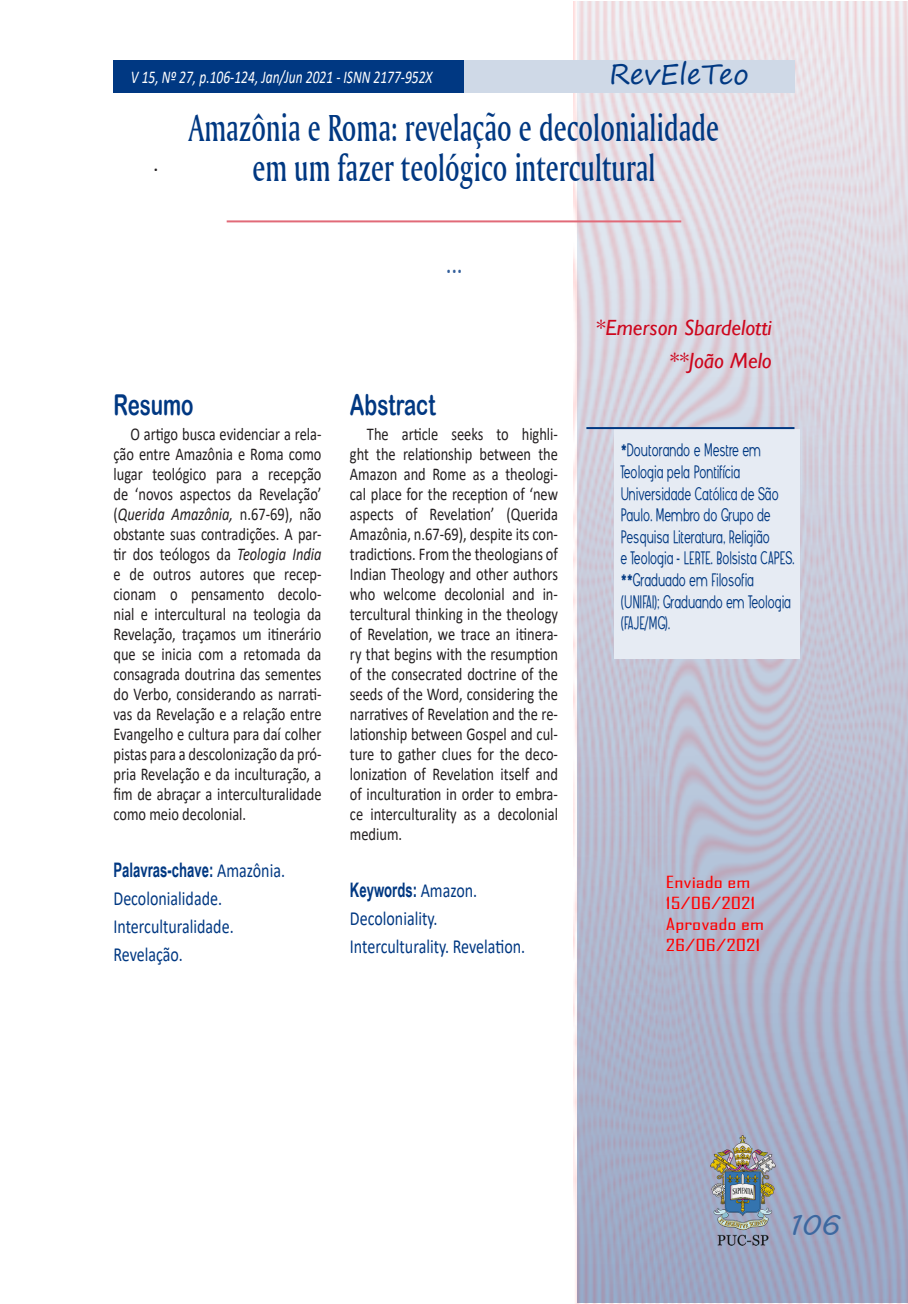
<style>
.page{position:relative;width:908px;height:1304px;background:#fff}
.page>*{position:absolute;margin:0;border:0;box-sizing:border-box;transform-origin:0 0}
.t1{font:39.6px/40px "Amerigo BT Medium A";letter-spacing:.005em;color:#003882;text-align:center;scale:.68 1}
.t2{font:28.8px "Arial Rounded MT Bold";color:#003882;scale:.71 1}
.t3{font:28px "Segoe Print";color:#003882}
.t4{font:28px "MV Boli";color:#3d68a0}
.t5{font:26.4px "Amerigo BT Medium A";color:#335f9b;scale:.78 1}
.t6{font:italic 22px/33px "Gill Sans";color:#cd071e;text-align:right}
.t7{font:22px "Calibri";color:#231f20}
.t8{font:20px/28px "Calibri";color:#003882;scale:.8 1}
.t9{font:700 20px "Arial Narrow";color:#003882;scale:.8 1}
.t10{font:18px/20px "Calibri";color:#231f20;text-align:justify;scale:.8 1}
.t11{font:18px/21.6px "Angostura";color:#003882;scale:.9 1}
.t12{font:italic 18px "Calibri";color:#fff;scale:.75 1}
.t13{font:16px/21px "Agency FB";color:#f00;scale:1.49 1}
.s1{font-style:italic}
.s2{font-family:"Calibri";font-weight:400}
</style>
<div class="page">
<img style="left:573px;top:1px;width:334px;height:1303px">
<img style="left:706px;top:1134px;width:71px;height:113px">
<div style="left:463px;top:60px;width:331px;height:33px;background:#cfd9e7"></div>
<div style="left:113px;top:60px;width:350px;height:33px;background:#003882"></div>
<svg style="left:227px;top:220px;width:454px;height:3px"></svg>
<div style="left:614px;top:429px;width:185px;height:230px;background:#e6ebf3"></div>
<hr style="left:586px;top:427px;width:208px;height:2px;background:#003882">
<p class="t12" style="left:131px;top:65px;width:403px">V 15, Nº 27, p.106-124, Jan/Jun 2021 - ISNN 2177-952X</p>
<h3 class="t3" style="left:609px;top:49px;width:141px">RevEleTeo</h3>
<p class="t7" style="left:153px;top:149px;width:7px">.</p>
<h1 class="t1" style="left:189px;top:107px;width:780px">Amazônia e Roma: revelação e decolonialidade em um fazer teológico intercultural</h1>
<h3 class="t5" style="left:446px;top:249px;width:22px">...</h3>
<p class="t6" style="left:595px;top:311px;width:178px">*Emerson Sbardelotti **João Melo</p>
<h2 class="t2" style="left:113px;top:388px;width:114px">Resumo</h2>
<p class="t10" style="left:113px;top:424px;width:261px;text-indent:17px">O artigo busca evidenciar a rela&shy;ção entre Amazônia e Roma como lugar teológico para a recepção de ‘novos aspectos da Revelação’ (<span class="s1">Querida Amazônia,</span> n.67-69), não obstante suas contradições. A par&shy;tir dos teólogos da <span class="s1">Teologia India </span>e de outros autores que recep&shy;cionam o pensamento decolo&shy;nial e intercultural na teologia da Revelação, traçamos um itinerário que se inicia com a retomada da consagrada doutrina das sementes do Verbo, considerando as narrati&shy;vas da Revelação e a relação entre Evangelho e cultura para daí colher pistas para a descolonização da pró&shy;pria Revelação e da inculturação, a fim de abraçar a interculturalidade como meio decolonial.</p>
<p class="t9" style="left:113px;top:855px;width:216px">Palavras-chave: <span class="s2">Amazônia.</span></p>
<p class="t8" style="left:113px;top:884px;width:152px">Decolonialidade.<br>Interculturalidade.<br>Revelação.</p>
<h2 class="t2" style="left:350px;top:388px;width:122px">Abstract</h2>
<p class="t10" style="left:350px;top:424px;width:261px;text-indent:17px">The article seeks to highli&shy;ght the relationship between the Amazon and Rome as a theologi&shy;cal place for the reception of ‘new aspects of Revelation’ (Querida Amazônia, n.67-69), despite its con&shy;tradictions. From the theologians of Indian Theology and other authors who welcome decolonial and in&shy;tercultural thinking in the theology of Revelation, we trace an itinera&shy;ry that begins with the resumption of the consecrated doctrine of the seeds of the Word, considering the narratives of Revelation and the re&shy;lationship between Gospel and cul&shy;ture to gather clues for the deco&shy;lonization of Revelation itself and of inculturation in order to embra&shy;ce interculturality as a decolonial medium.</p>
<p class="t9" style="left:350px;top:875px;width:161px">Keywords: <span class="s2">Amazon.</span></p>
<p class="t8" style="left:350px;top:904px;width:220px">Decoloniality.<br>Interculturality. Revelation.</p>
<p class="t11" style="left:620px;top:439px;width:195px">*Doutorando e Mestre em<br>Teologia pela Pontifícia<br>Universidade Católica de São<br>Paulo. Membro do Grupo de<br>Pesquisa Literatura, Religião<br>e Teologia - LERTE. Bolsista CAPES. **Graduado em Filosofia (UNIFAI); Graduando em Teologia (FAJE/MG).</p>
<p class="t13" style="left:665px;top:871px;width:67px">Enviado em<br>15/06/2021<br>Aprovado em<br>26/06/2021</p>
<h3 class="t4" style="left:789px;top:1206px;width:51px">106</h3>
</div>
